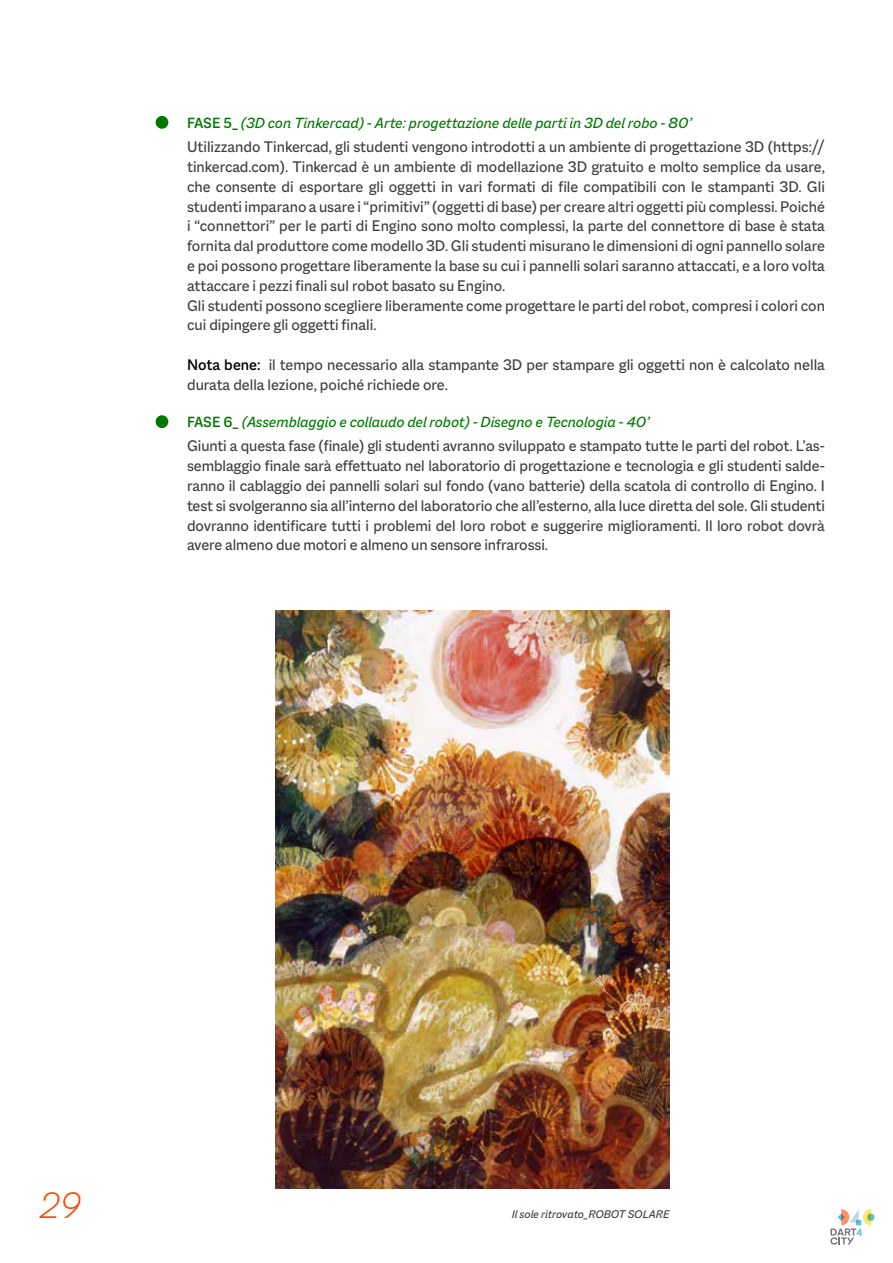
<style>
.page{position:relative;width:893px;height:1263px;background:#fff}
.page>*{position:absolute;margin:0;border:0;box-sizing:border-box;transform-origin:0 0}
.t1{font:italic 300 36px "Eina 01";color:#ff4a00}
.t2{font:16.5px/19.8px "Macklin Sans";color:#3c3c3b}
.t3{font:italic 15.9px "Macklin Sans";color:#007800}
.t4{font:italic 12px "Macklin Sans";color:#3c3c3b}
.s1{font-weight:500;font-style:normal}
.s2{font-weight:500;color:#000}
.s3{font-style:normal;font-size:16.5px;color:#3c3c3b}
</style>
<div class="page">
<img style="left:276px;top:610px;width:394px;height:578px">
<div style="left:156px;top:116px;width:12px;height:13px;background:#007800;border-radius:50%"></div>
<div style="left:156px;top:415px;width:12px;height:13px;background:#007800;border-radius:50%"></div>
<svg style="left:830px;top:1209px;width:45px;height:36px"></svg>
<p class="t3" style="left:187px;top:114px;width:506px"><span class="s1">FASE 5_</span> (3D con Tinkercad) - Arte: progettazione delle parti in 3D del robo - 80’</p>
<p class="t2" style="left:187px;top:137px;width:639px">Utilizzando Tinkercad, gli studenti vengono introdotti a un ambiente di progettazione 3D (https:// tinkercad.com). Tinkercad è un ambiente di modellazione 3D gratuito e molto semplice da usare, che consente di esportare gli oggetti in vari formati di file compatibili con le stampanti 3D. Gli studenti imparano a usare i “primitivi” (oggetti di base) per creare altri oggetti più complessi. Poiché i “connettori” per le parti di Engino sono molto complessi, la parte del connettore di base è stata fornita dal produttore come modello 3D. Gli studenti misurano le dimensioni di ogni pannello solare e poi possono progettare liberamente la base su cui i pannelli solari saranno attaccati, e a loro volta attaccare i pezzi finali sul robot basato su Engino.<br>Gli studenti possono scegliere liberamente come progettare le parti del robot, compresi i colori con cui dipingere gli oggetti finali.</p>
<p class="t2" style="left:187px;top:355px;width:639px"><span class="s2">Nota bene:</span> il tempo necessario alla stampante 3D per stampare gli oggetti non è calcolato nella durata della lezione, poiché richiede ore.</p>
<p class="t3" style="left:187px;top:413px;width:464px"><span class="s1">FASE 6</span><span class="s3">_</span> (Assemblaggio e collaudo del robot) - Disegno e Tecnologia - 40’</p>
<p class="t2" style="left:187px;top:436px;width:639px;text-align:justify">Giunti a questa fase (finale) gli studenti avranno sviluppato e stampato tutte le parti del robot. L’as&shy;semblaggio finale sarà effettuato nel laboratorio di progettazione e tecnologia e gli studenti salde&shy;ranno il cablaggio dei pannelli solari sul fondo (vano batterie) della scatola di controllo di Engino. I test si svolgeranno sia all’interno del laboratorio che all’esterno, alla luce diretta del sole. Gli studenti dovranno identificare tutti i problemi del loro robot e suggerire miglioramenti. Il loro robot dovrà avere almeno due motori e almeno un sensore infrarossi.</p>
<h1 class="t1" style="left:39px;top:1178px;width:43px">29</h1>
<p class="t4" style="left:512px;top:1207px;width:159px">Il sole ritrovato_ROBOT SOLARE</p>
</div>
